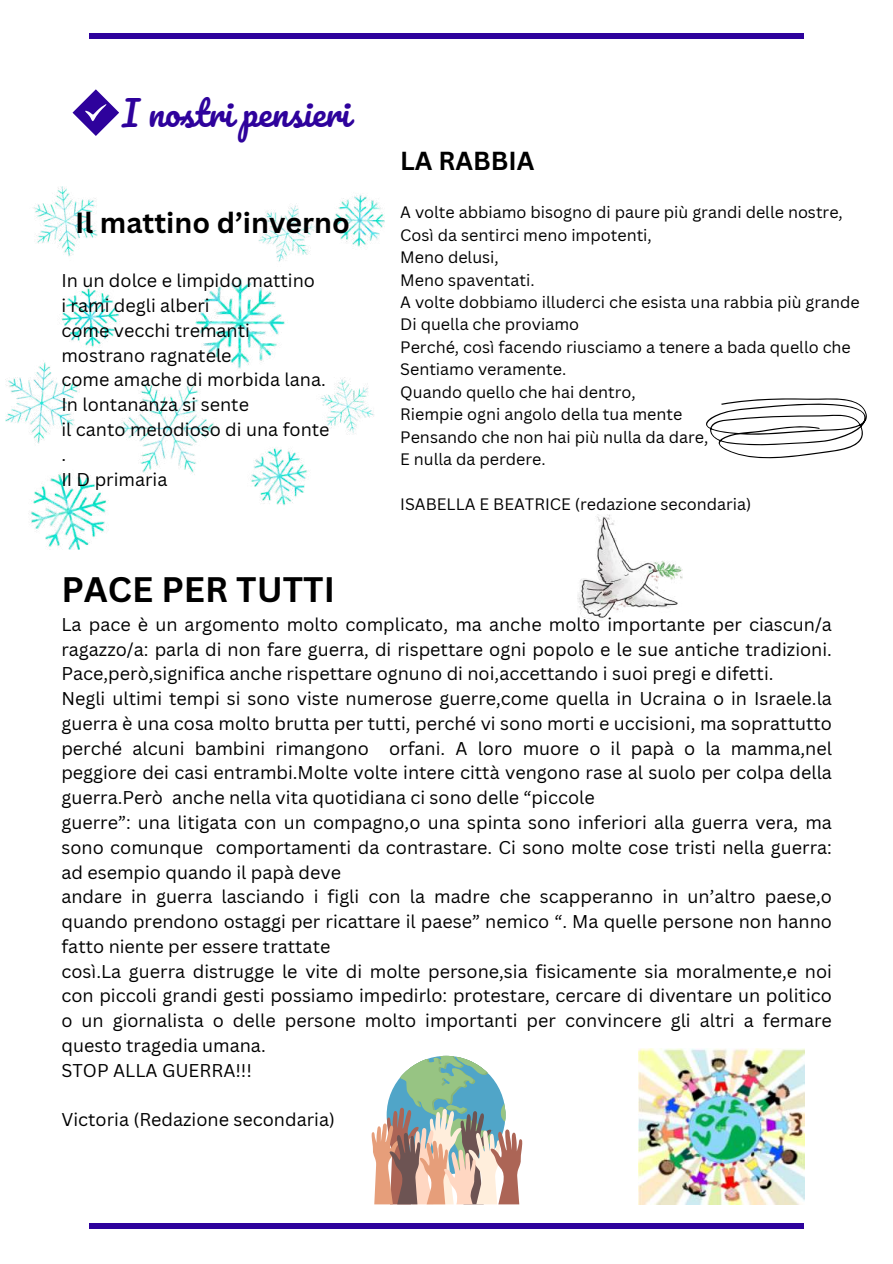
<style>
.page{position:relative;width:893px;height:1264px;background:#fff}
.page>*{position:absolute;margin:0;border:0;box-sizing:border-box;transform-origin:0 0}
.t1{font:700 34.5px "Canva Sans";color:#000}
.t2{font:34.35px "Pacifico";color:#2e029c}
.t3{font:700 28.35px "Canva Sans";color:#000}
.t4{font:700 25.35px "Canva Sans";color:#000}
.t5{font:18px/24.8px "Canva Sans";color:#000}
.t6{font:16.2px/22.5px "Canva Sans";color:#000}
</style>
<div class="page">
<svg style="left:72px;top:89px;width:47px;height:47px"></svg>
<div style="left:89px;top:33px;width:715px;height:6px;background:#2e029c"></div>
<div style="left:89px;top:1222px;width:715px;height:6px;background:#2e029c"></div>
<img style="left:638px;top:1048px;width:166px;height:156px">
<svg style="left:371px;top:1055px;width:151px;height:149px"></svg>
<img style="left:577px;top:515px;width:105px;height:105px">
<svg style="left:706px;top:398px;width:161px;height:60px"></svg>
<img style="left:5px;top:187px;width:379px;height:362px">
<h2 class="t2" style="left:122px;top:95px;width:229px">I nostri pensieri</h2>
<h3 class="t3" style="left:75px;top:203px;width:276px">Il mattino d’inverno</h3>
<p class="t5" style="left:61px;top:268px;width:270px">In un dolce e limpido mattino<br>i rami degli alberi<br>come vecchi tremanti mostrano ragnatele<br>come amache di morbida lana.<br>In lontananza si sente<br>il canto melodioso di una fonte .<br>II D primaria</p>
<h3 class="t4" style="left:400px;top:143px;width:136px">LA RABBIA</h3>
<p class="t6" style="left:400px;top:200px;width:461px">A volte abbiamo bisogno di paure più grandi delle nostre, Così da sentirci meno impotenti,<br>Meno delusi,<br>Meno spaventati.<br>A volte dobbiamo illuderci che esista una rabbia più grande Di quella che proviamo<br>Perché, così facendo riusciamo a tenere a bada quello che Sentiamo veramente.<br>Quando quello che hai dentro,<br>Riempie ogni angolo della tua mente<br>Pensando che non hai più nulla da dare,<br>E nulla da perdere.</p>
<p class="t6" style="left:400px;top:493px;width:353px">ISABELLA E BEATRICE (redazione secondaria)</p>
<h1 class="t1" style="left:61px;top:564px;width:275px">PACE PER TUTTI</h1>
<p class="t5" style="left:61px;top:611px;width:772px">La pace è un argomento molto complicato, ma anche molto importante per ciascun/a ragazzo/a: parla di non fare guerra, di rispettare ogni popolo e le sue antiche tradizioni.<br>Pace,però,significa anche rispettare ognuno di noi,accettando i suoi pregi e difetti.<br>Negli ultimi tempi si sono viste numerose guerre,come quella in Ucraina o in Israele.la guerra è una cosa molto brutta per tutti, perché vi sono morti e uccisioni, ma soprattutto perché alcuni bambini rimangono orfani. A loro muore o il papà o la mamma,nel peggiore dei casi entrambi.Molte volte intere città vengono rase al suolo per colpa della guerra.Però anche nella vita quotidiana ci sono delle “piccole<br>guerre”: una litigata con un compagno,o una spinta sono inferiori alla guerra vera, ma sono comunque comportamenti da contrastare. Ci sono molte cose tristi nella guerra: ad esempio quando il papà deve<br>andare in guerra lasciando i figli con la madre che scapperanno in un’altro paese,o quando prendono ostaggi per ricattare il paese” nemico “. Ma quelle persone non hanno fatto niente per essere trattate<br>così.La guerra distrugge le vite di molte persone,sia fisicamente sia moralmente,e noi con piccoli grandi gesti possiamo impedirlo: protestare, cercare di diventare un politico o un giornalista o delle persone molto importanti per convincere gli altri a fermare questo tragedia umana.<br>STOP ALLA GUERRA!!!</p>
<p class="t5" style="left:61px;top:1106px;width:275px">Victoria (Redazione secondaria)</p>
</div>
